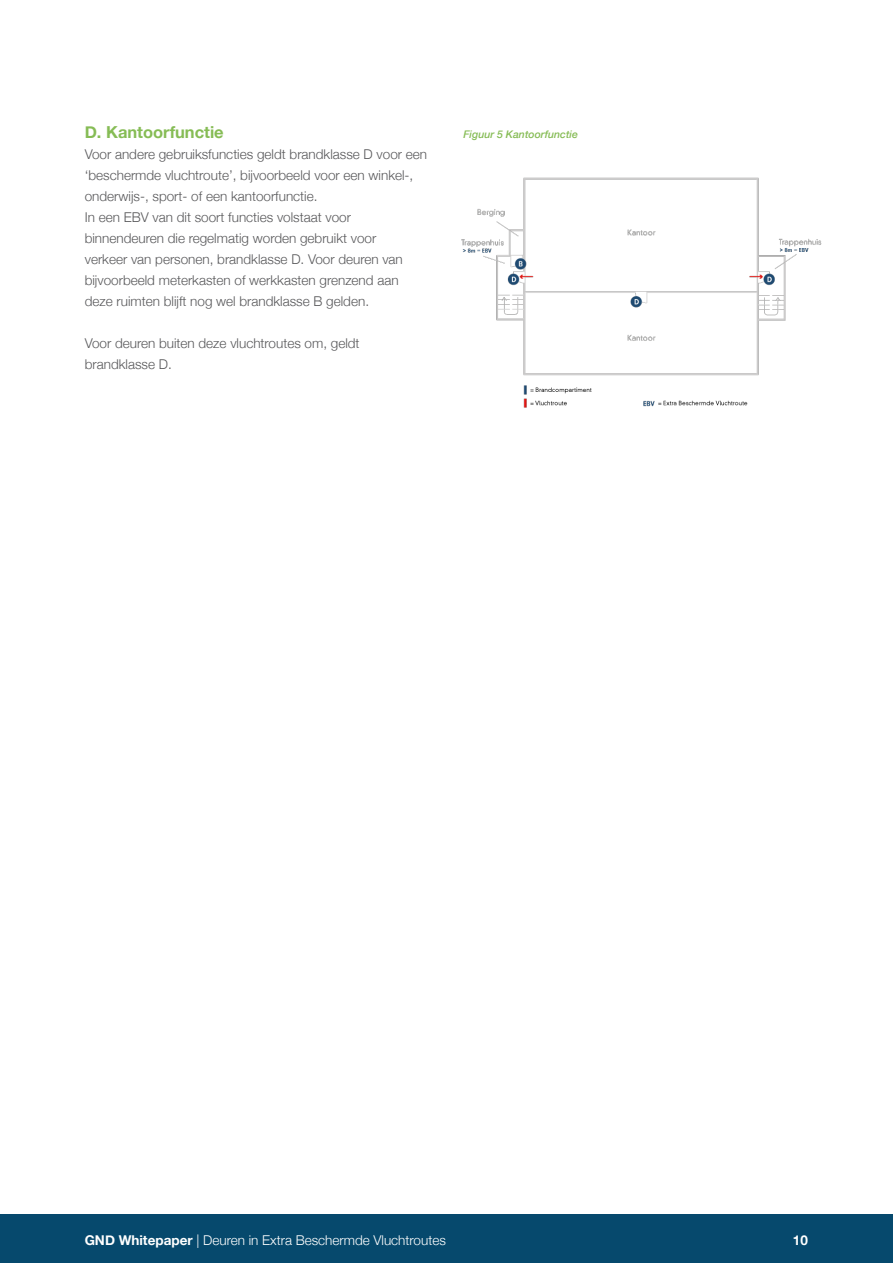
<style>
.page{position:relative;width:893px;height:1263px;background:#fff}
.page>*{position:absolute;margin:0;border:0;box-sizing:border-box;transform-origin:0 0}
.t1{font:700 16.5px "Helvetica Neue";color:#86bc55}
.t2{font:300 13.5px/21px "Helvetica Neue";color:#58585a}
.t3{font:300 13.5px "Helvetica Neue";color:#fff}
.t4{font:700 13.5px "Helvetica Neue";color:#fff}
.t5{font:italic 500 10.5px "Helvetica Neue";color:#86bc55}
.s1{font-weight:700}
</style>
<div class="page">
<div style="left:0;top:1214px;width:893px;height:49px;background:#06496d"></div>
<img style="left:461px;top:177px;width:361px;height:231px">
<p class="t1" style="left:85px;top:119px;width:141px">D. Kantoorfunctie</p>
<p class="t2" style="left:85px;top:143px;width:344px">Voor andere gebruiksfuncties geldt brandklasse D voor een ‘beschermde vluchtroute’, bijvoorbeeld voor een winkel-, onderwijs-, sport- of een kantoorfunctie.<br>In een EBV van dit soort functies volstaat voor binnendeuren die regelmatig worden gebruikt voor<br>verkeer van personen, brandklasse D. Voor deuren van bijvoorbeeld meterkasten of werkkasten grenzend aan deze ruimten blijft nog wel brandklasse B gelden.</p>
<p class="t2" style="left:85px;top:332px;width:276px">Voor deuren buiten deze vluchtroutes om, geldt brandklasse D.</p>
<p class="t5" style="left:463px;top:126px;width:116px">Figuur 5 Kantoorfunctie</p>
<p class="t3" style="left:85px;top:1229px;width:363px"><span class="s1">GND Whitepaper</span> | Deuren in Extra Beschermde Vluchtroutes</p>
<p class="t4" style="left:793px;top:1229px;width:17px">10</p>
</div>
